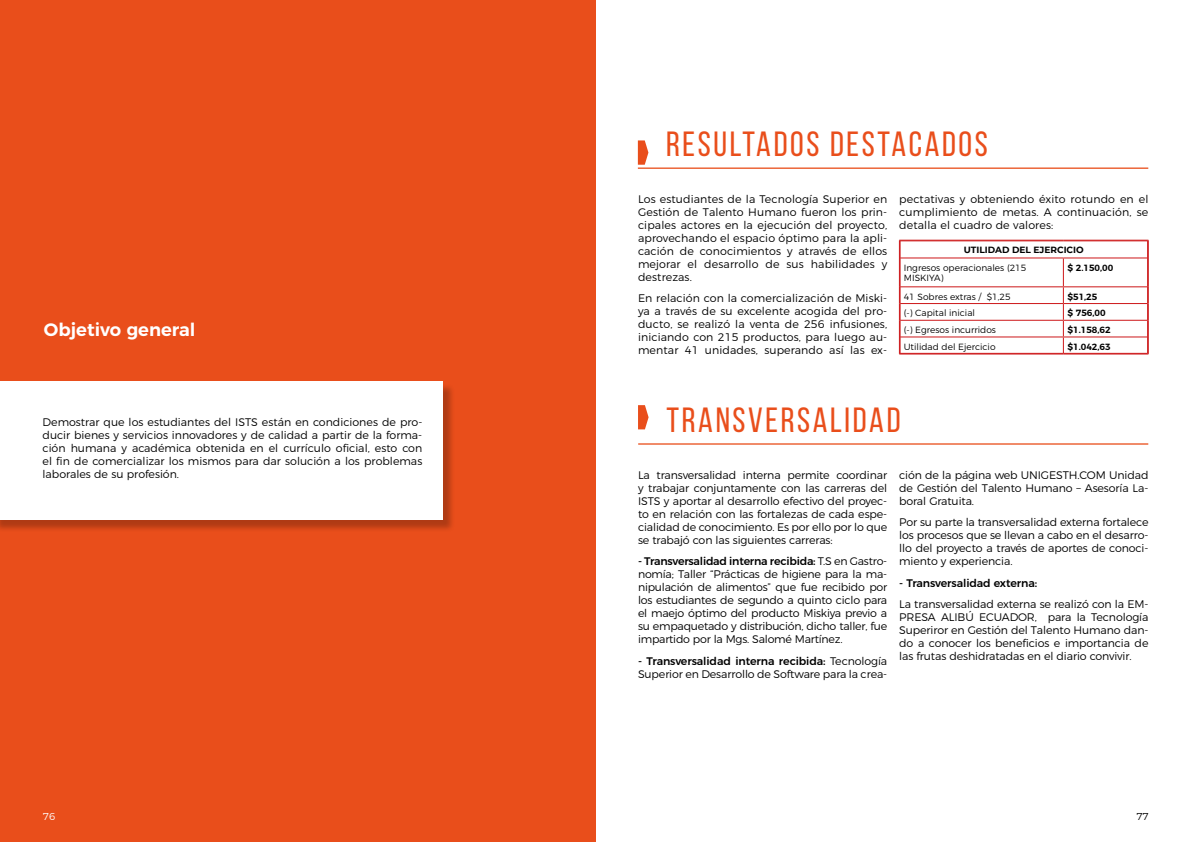
<style>
.page{position:relative;width:1191px;height:842px;background:#fff}
.page>*{position:absolute;margin:0;border:0;box-sizing:border-box;transform-origin:0 0}
.t1{font:35px "Bebas Neue";letter-spacing:.075em;color:#e94e1b}
.t2{font:600 18px "Montserrat";color:#fff}
.t3{font:300 11px/13px "Montserrat";letter-spacing:-.01em;color:#000;text-align:justify}
.t4{font:500 11px "Montserrat";letter-spacing:-.01em;color:#000}
.t5{font:300 10px "Montserrat";color:#fff}
.t6{font:300 10px "Montserrat";color:#000}
.t7{font:300 9px/10.8px "Montserrat";color:#000}
.t8{font:600 9px "Montserrat";color:#000}
.t9{font:700 9px "Montserrat";color:#000}
.s1{font-weight:500}
</style>
<div class="page">
<div style="left:0;top:0;width:595px;height:842px;background:#e94e1b"></div>
<div style="left:0;top:383px;width:455px;height:150px;background:#000;opacity:.25"></div>
<div style="left:0;top:381px;width:442px;height:139px;background:#fff"></div>
<svg style="left:638px;top:140px;width:10px;height:25px"></svg>
<svg style="left:638px;top:405px;width:10px;height:24px"></svg>
<hr style="left:638px;top:168px;width:510px;height:1px;background:#e94e1b">
<hr style="left:638px;top:443px;width:510px;height:2px;background:#e94e1b">
<hr style="left:900px;top:257px;width:163px;height:1px;background:#cd1719">
<hr style="left:1063px;top:257px;width:84px;height:1px;background:#cd1719">
<hr style="left:900px;top:286px;width:163px;height:1px;background:#cd1719">
<hr style="left:1063px;top:286px;width:84px;height:1px;background:#cd1719">
<hr style="left:900px;top:303px;width:163px;height:1px;background:#cd1719">
<hr style="left:1063px;top:303px;width:84px;height:1px;background:#cd1719">
<hr style="left:900px;top:320px;width:163px;height:1px;background:#cd1719">
<hr style="left:1063px;top:320px;width:84px;height:1px;background:#cd1719">
<hr style="left:900px;top:336px;width:163px;height:1px;background:#cd1719">
<hr style="left:1063px;top:336px;width:84px;height:1px;background:#cd1719">
<svg style="left:1062px;top:258px;width:1px;height:95px"></svg>
<hr style="left:899px;top:240px;width:164px;height:1px;background:#cd1719">
<hr style="left:900px;top:241px;width:163px;height:1px;background:#cd1719">
<hr style="left:1063px;top:240px;width:85px;height:1px;background:#cd1719">
<hr style="left:1063px;top:241px;width:84px;height:1px;background:#cd1719">
<svg style="left:899px;top:240px;width:2px;height:114px"></svg>
<svg style="left:1147px;top:240px;width:2px;height:114px"></svg>
<hr style="left:900px;top:353px;width:163px;height:1px;background:#cd1719">
<hr style="left:899px;top:354px;width:164px;height:1px;background:#cd1719">
<hr style="left:1063px;top:353px;width:84px;height:1px;background:#cd1719">
<hr style="left:1063px;top:354px;width:85px;height:1px;background:#cd1719">
<h2 class="t2" style="left:44px;top:315px;width:153px">Objetivo general</h2>
<h1 class="t1" style="left:666px;top:125px;width:323px">RESULTADOS DESTACADOS</h1>
<p class="t3" style="left:638px;top:191px;width:251px">Los estudiantes de la Tecnología Superior en Gestión de Talento Humano fueron los prin&shy;cipales actores en la ejecución del proyecto, aprovechando el espacio óptimo para la apli&shy;cación de conocimientos y através de ellos mejorar el desarrollo de sus habilidades y destrezas.</p>
<p class="t3" style="left:638px;top:291px;width:251px">En relación con la comercialización de Miski&shy;ya a través de su excelente acogida del pro&shy;ducto, se realizó la venta de 256 infusiones, iniciando con 215 productos, para luego au&shy;mentar 41 unidades, superando así las ex-</p>
<p class="t3" style="left:899px;top:191px;width:251px">pectativas y obteniendo éxito rotundo en el cumplimiento de metas. A continuación, se detalla el cuadro de valores:</p>
<p class="t9" style="left:964px;top:244px;width:121px">UTILIDAD DEL EJERCICIO</p>
<p class="t7" style="left:903px;top:261px;width:124px">Ingresos operacionales (215<br>MISKIYA)</p>
<p class="t8" style="left:1067px;top:260px;width:47px">$ 2.150,00</p>
<p class="t7" style="left:903px;top:290px;width:108px">41 Sobres extras / $1,25</p>
<p class="t8" style="left:1067px;top:289px;width:32px">$51,25</p>
<p class="t7" style="left:903px;top:307px;width:73px">(-) Capital inicial</p>
<p class="t8" style="left:1067px;top:306px;width:40px">$ 756,00</p>
<p class="t7" style="left:903px;top:324px;width:94px">(-) Egresos incurridos</p>
<p class="t8" style="left:1067px;top:322px;width:45px">$1.158,62</p>
<p class="t7" style="left:903px;top:340px;width:93px">Utilidad del Ejercicio</p>
<p class="t8" style="left:1067px;top:339px;width:45px">$1.042,63</p>
<p class="t3" style="left:43px;top:414px;width:381px">Demostrar que los estudiantes del ISTS están en condiciones de pro&shy;ducir bienes y servicios innovadores y de calidad a partir de la forma-</p>
<h1 class="t1" style="left:666px;top:401px;width:235px">TRANSVERSALIDAD</h1>
<p class="t3" style="left:43px;top:440px;width:381px">ción humana y académica obtenida en el currículo oficial, esto con el fin de comercializar los mismos para dar solución a los problemas laborales de su profesión.</p>
<p class="t3" style="left:899px;top:467px;width:251px">ción de la página web UNIGESTH.COM Unidad de Gestión del Talento Humano – Asesoría La&shy;boral Gratuita.</p>
<p class="t3" style="left:899px;top:515px;width:251px">Por su parte la transversalidad externa fortalece los procesos que se llevan a cabo en el desarro&shy;llo del proyecto a través de aportes de conoci&shy;miento y experiencia.</p>
<p class="t4" style="left:899px;top:574px;width:139px">- Transversalidad externa:</p>
<p class="t3" style="left:899px;top:597px;width:251px">La transversalidad externa se realizó con la EM-PRESA ALIBÚ ECUADOR, para la Tecnología Superiror en Gestión del Talento Humano dan&shy;do a conocer los beneficios e importancia de las frutas deshidratadas en el diario convivir.</p>
<p class="t3" style="left:638px;top:467px;width:251px">La transversalidad interna permite coordinar y trabajar conjuntamente con las carreras del ISTS y aportar al desarrollo efectivo del proyec&shy;to en relación con las fortalezas de cada espe&shy;cialidad de conocimiento. Es por ello por lo que se trabajó con las siguientes carreras:</p>
<p class="t3" style="left:638px;top:554px;width:251px"><span class="s1">- Transversalidad interna recibida:</span> T.S en Gastro&shy;nomía; Taller “Prácticas de higiene para la ma&shy;nipulación de alimentos” que fue recibido por los estudiantes de segundo a quinto ciclo para el maejo óptimo del producto Miskiya previo a su empaquetado y distribución, dicho taller, fue impartido por la Mgs. Salomé Martínez.</p>
<p class="t3" style="left:638px;top:653px;width:251px"><span class="s1">- Transversalidad interna recibida:</span> Tecnología<br>Superior en Desarrollo de Software para la crea-</p>
<p class="t5" style="left:43px;top:809px;width:14px">76</p>
<p class="t6" style="left:1136px;top:809px;width:14px">77</p>
</div>
